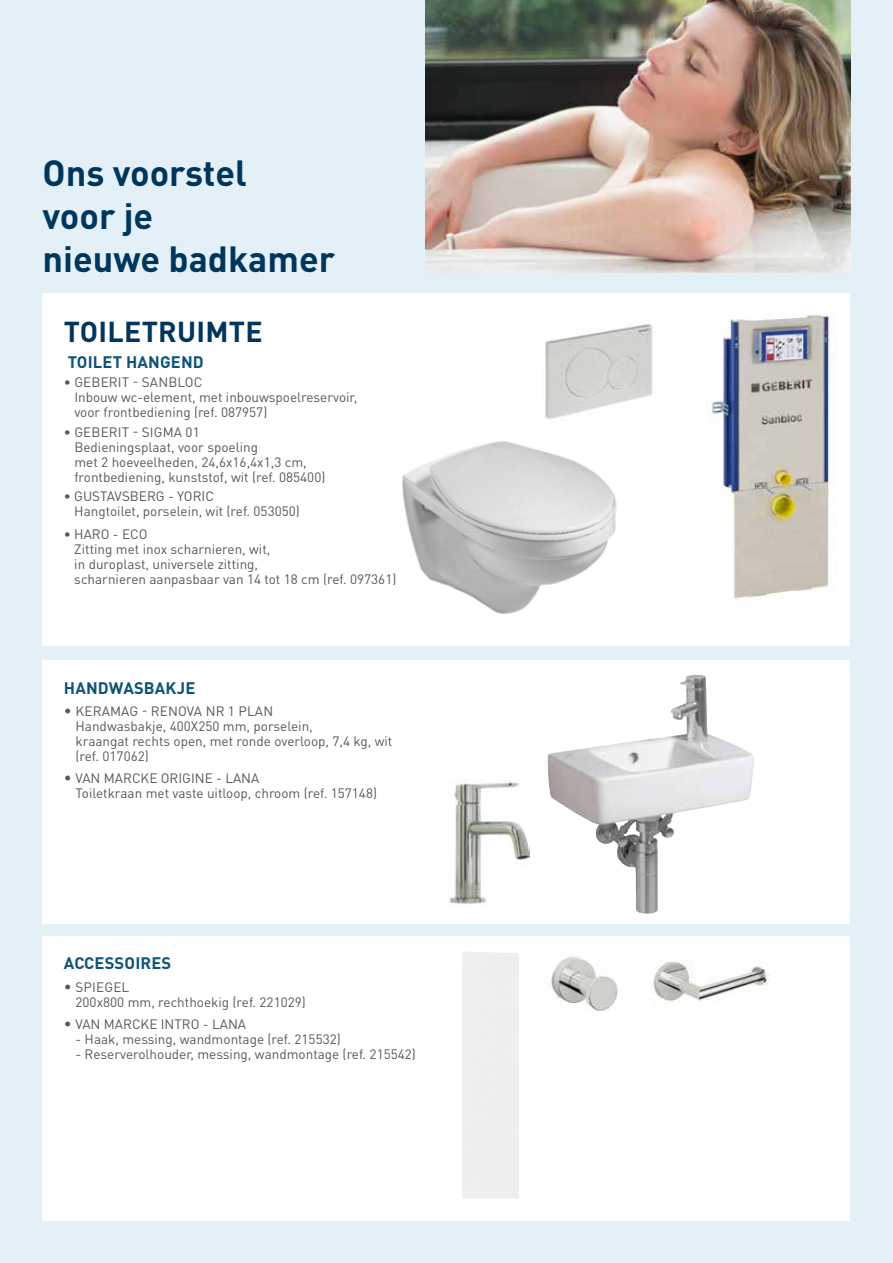
<style>
.page{position:relative;width:893px;height:1263px;background:#e3f0f7}
.page>*{position:absolute;margin:0;border:0;box-sizing:border-box;transform-origin:0 0}
.t1{font:700 36px/43.2px "DINOT";color:#00365c}
.t2{font:700 28.5px "DINOT";letter-spacing:.01em;color:#00365c}
.t3{font:700 16.5px "DINOT";letter-spacing:.01em;color:#0e5379}
.t4{font:13.5px/15px "DINOT";color:#575756}
.s1{font-size:15px}
</style>
<div class="page">
<img style="left:425px;top:0;width:425px;height:272px">
<div style="left:43px;top:935px;width:807px;height:285px;background:#fff"></div>
<div style="left:43px;top:293px;width:807px;height:353px;background:#fff"></div>
<div style="left:43px;top:660px;width:807px;height:263px;background:#fff"></div>
<img style="left:547px;top:675px;width:207px;height:239px">
<img style="left:449px;top:780px;width:80px;height:124px">
<img style="left:402px;top:441px;width:215px;height:173px">
<img style="left:711px;top:307px;width:125px;height:292px">
<img style="left:545px;top:324px;width:108px;height:95px">
<img style="left:551px;top:951px;width:67px;height:60px">
<img style="left:650px;top:961px;width:119px;height:42px">
<h1 class="t1" style="left:43px;top:150px;width:294px">Ons voorstel<br>voor je<br>nieuwe badkamer</h1>
<h2 class="t2" style="left:64px;top:312px;width:200px">TOILETRUIMTE</h2>
<p class="t3" style="left:68px;top:351px;width:138px">TOILET HANGEND</p>
<p class="t4" style="left:74px;top:374px;width:284px;text-indent:-11px">• GEBERIT - SANBLOC<br>Inbouw wc-element, met inbouwspoelreservoir, voor frontbediening (ref. 087957)</p>
<p class="t4" style="left:74px;top:424px;width:252px;text-indent:-11px">• GEBERIT - SIGMA 01<br>Bedieningsplaat, voor spoeling<br>met 2 hoeveelheden, 24,6x16,4x1,3 cm, frontbediening, kunststof, wit (ref. 085400)</p>
<p class="t4" style="left:74px;top:488px;width:227px;text-indent:-11px">• GUSTAVSBERG - YORIC<br>Hangtoilet, porselein, wit (ref. 053050)</p>
<p class="t4" style="left:74px;top:526px;width:324px;text-indent:-11px">• HARO - ECO<br>Zitting met inox scharnieren, wit,<br>in duroplast, universele zitting,<br>scharnieren aanpasbaar van 14 tot 18 cm (ref. 097361)</p>
<p class="t3" style="left:64px;top:676px;width:133px">HANDWASBAKJE</p>
<p class="t4" style="left:76px;top:703px;width:318px;text-indent:-12px"><span class="s1">•</span> KERAMAG - RENOVA NR 1 PLAN<br>Handwasbakje, 400X250 mm, porselein,<br>kraangat rechts open, met ronde overloop, 7,4 kg, wit (ref. 017062)</p>
<p class="t4" style="left:75px;top:770px;width:303px;text-indent:-12px"><span class="s1">•</span> VAN MARCKE ORIGINE - LANA<br>Toiletkraan met vaste uitloop, chroom (ref. 157148)</p>
<p class="t3" style="left:64px;top:952px;width:109px">ACCESSOIRES</p>
<p class="t4" style="left:76px;top:979px;width:232px;text-indent:-12px"><span class="s1">•</span> SPIEGEL<br>200x800 mm, rechthoekig (ref. 221029)</p>
<p class="t4" style="left:64px;top:1016px;width:184px"><span class="s1">•</span> VAN MARCKE INTRO - LANA</p>
<p class="t4" style="left:75px;top:1031px;width:267px">- Haak, messing, wandmontage (ref. 215532)</p>
<p class="t4" style="left:75px;top:1046px;width:342px">- Reserverolhouder, messing, wandmontage (ref. 215542)</p>
</div>
